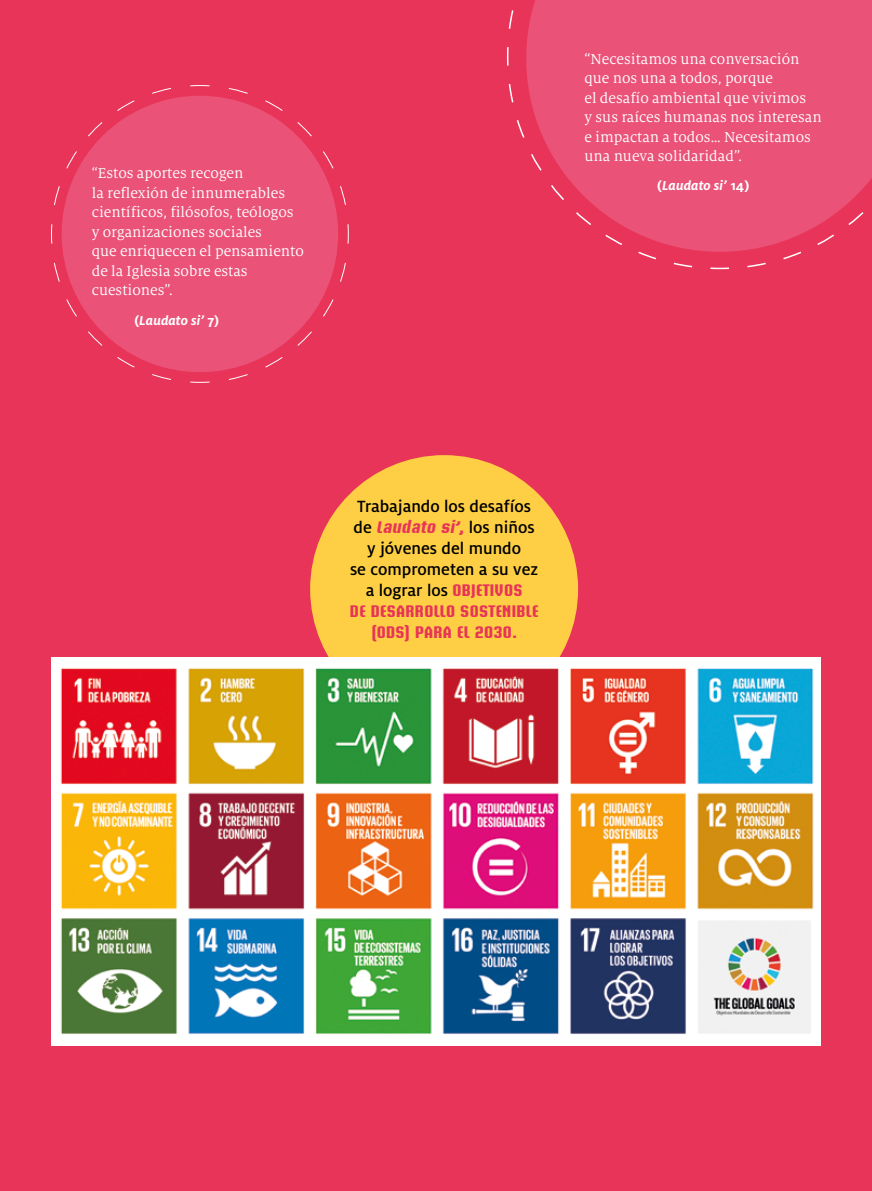
<style>
.page{position:relative;width:872px;height:1191px;background:#e83458}
.page>*{position:absolute;margin:0;border:0;box-sizing:border-box;transform-origin:0 0}
.t1{font:500 18px/21px "Milo Pro";color:#000;text-align:center}
.t2{font:700 16.5px/21px "Briem Akademi Std";letter-spacing:.02em;color:#e83458;text-align:center}
.t3{font:15.75px/19.5px "Milo Serif Pro";color:#fff}
.t4{font:italic 700 14.25px "Milo Pro";color:#fff}
.s1{font-style:normal}
.s2{font-family:"Briem Akademi Std";font-weight:700;font-style:italic;font-size:16.5px;color:#e83458}
.s3{font-family:"Briem Akademi Std";font-weight:700;font-size:16.5px;color:#e83458}
</style>
<div class="page">
<svg style="left:51px;top:85px;width:298px;height:298px"></svg>
<svg style="left:507px;top:10px;width:294px;height:260px"></svg>
<div style="left:62px;top:96px;width:276px;height:276px;background:#ea5278;border-radius:50%"></div>
<svg style="left:526px;top:0;width:346px;height:252px;background:#e94e73"></svg>
<div style="left:310px;top:455px;width:268px;height:268px;background:#fecf44;border-radius:50%"></div>
<img style="left:51px;top:657px;width:770px;height:388px">
<p class="t3" style="left:92px;top:163px;width:213px">“Estos aportes recogen<br>la reflexión de innumerables científicos, filósofos, teólogos y organizaciones sociales<br>que enriquecen el pensamiento de la Iglesia sobre estas cuestiones”.</p>
<p class="t4" style="left:134px;top:312px;width:86px"><span class="s1">(</span>Laudato si’ <span class="s1">7)</span></p>
<p class="t3" style="left:584px;top:49px;width:239px">“Necesitamos una conversación que nos una a todos, porque<br>el desafío ambiental que vivimos<br>y sus raíces humanas nos interesan e impactan a todos… Necesitamos una nueva solidaridad”.</p>
<p class="t4" style="left:657px;top:178px;width:94px"><span class="s1">(</span>Laudato si’ <span class="s1">14)</span></p>
<p class="t1" style="left:350px;top:496px;width:190px">Trabajando los desafíos de <span class="s2">Laudato si’</span><span class="s3">,</span> los niños y jóvenes del mundo<br>se comprometen a su vez a lograr los <span class="s3">OBJETIVOS</span></p>
<p class="t2" style="left:350px;top:600px;width:190px">DE DESARROLLO SOSTENIBLE (ODS) PARA EL 2030.</p>
</div>
